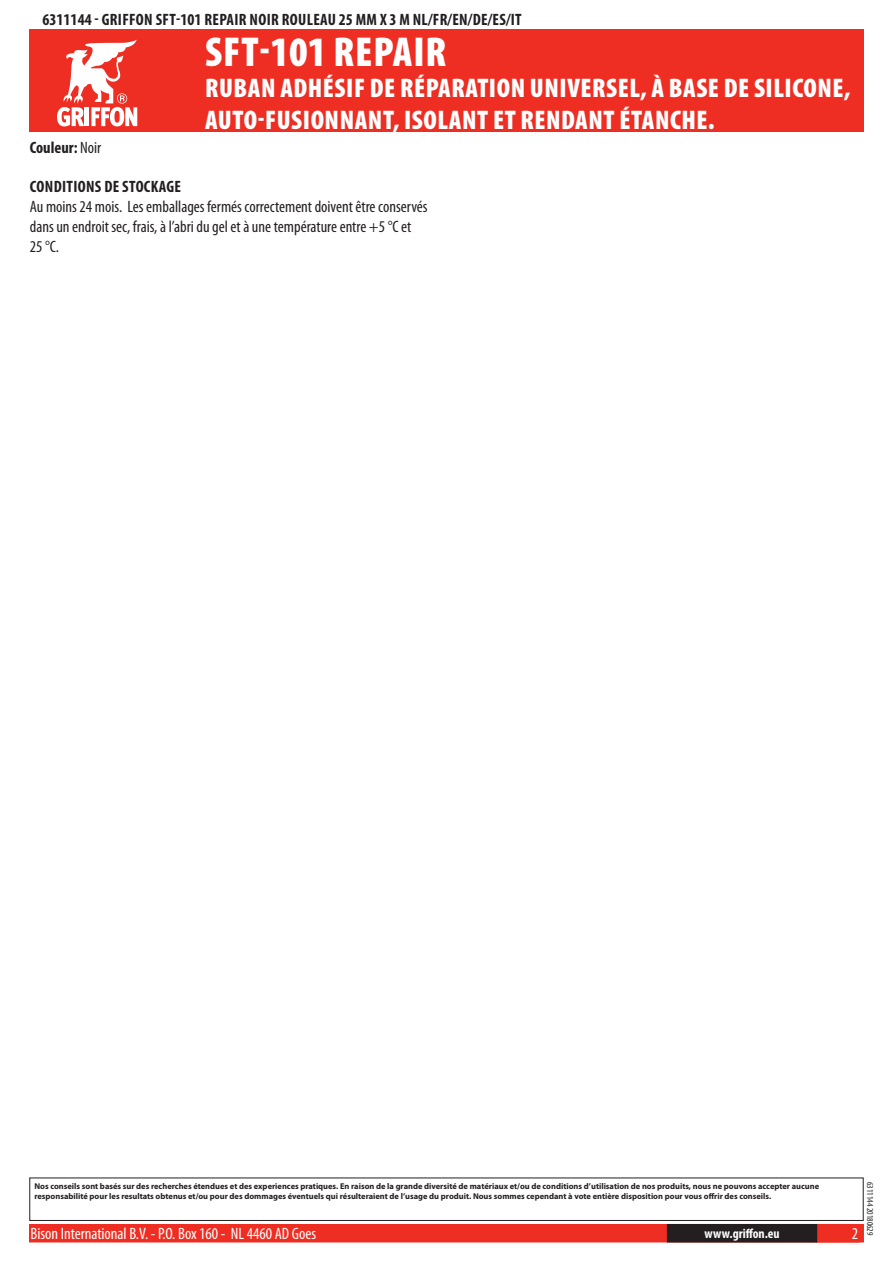
<style>
.page{position:relative;width:893px;height:1263px;background:#fff}
.page>*{position:absolute;margin:0;border:0;box-sizing:border-box;transform-origin:0 0}
.t1{font:900 condensed 42px "Myriad Pro";letter-spacing:.02em;color:#fff}
.t2{font:900 condensed 27px/32.4px "Myriad Pro";letter-spacing:.02em;color:#fff}
.t3{font:condensed 16.5px/19.8px "Myriad Pro";color:#231f20}
.t4{font:700 condensed 16.5px "Myriad Pro";letter-spacing:.02em;color:#231f20}
.t5{font:condensed 16.5px "Myriad Pro";color:#fff}
.t6{font:700 condensed 13.5px "Myriad Pro";color:#fff}
.t7{font:condensed 9px "Myriad Pro";color:#231f20}
.t8{font:700 8.4px/10.1px "Myriad Pro";color:#231f20}
.s1{font-weight:400}
</style>
<div class="page">
<div style="left:30px;top:1225px;width:833px;height:17px;background:#ee2e22"></div>
<div style="left:29px;top:1224px;width:835px;height:18px;border:2px solid #ee2e22"></div>
<div style="left:816px;top:1224px;width:44px;height:18px;border:2px solid #ee2e22"></div>
<div style="left:668px;top:1225px;width:148px;height:17px;background:#231f20"></div>
<div style="left:667px;top:1224px;width:150px;height:18px;border:2px solid #231f20"></div>
<div style="left:29px;top:1177px;width:835px;height:44px;border:1px solid #231f20"></div>
<div style="left:30px;top:30px;width:834px;height:102px;background:#ee2e22"></div>
<svg style="left:57px;top:39px;width:80px;height:87px"></svg>
<h3 class="t4" style="left:43px;top:9px;width:481px">6311144 - GRIFFON SFT-101 REPAIR NOIR ROULEAU 25 MM X 3 M NL/FR/EN/DE/ES/IT</h3>
<h1 class="t1" style="left:205px;top:25px;width:240px">SFT-101 REPAIR</h1>
<h2 class="t2" style="left:205px;top:71px;width:647px">RUBAN ADHÉSIF DE RÉPARATION UNIVERSEL, À BASE DE SILICONE,<br>AUTO-FUSIONNANT, ISOLANT ET RENDANT ÉTANCHE.</h2>
<h3 class="t4" style="left:30px;top:137px;width:73px">COULEUR: <span class="s1">Noir</span></h3>
<h3 class="t4" style="left:30px;top:176px;width:153px">CONDITIONS DE STOCKAGE</h3>
<h3 class="t3" style="left:30px;top:197px;width:399px">Au moins 24 mois. Les emballages fermés correctement doivent être conservés dans un endroit sec, frais, à l’abri du gel et à une température entre +5 °C et<br>25 °C.</h3>
<p class="t8" style="left:34px;top:1181px;width:786px">Nos conseils sont basés sur des recherches étendues et des experiences pratiques. En raison de la grande diversité de matériaux et/ou de conditions d’utilisation de nos produits, nous ne pouvons accepter aucune responsabilité pour les resultats obtenus et/ou pour des dommages éventuels qui résulteraient de l’usage du produit. Nous sommes cependant à vote entière disposition pour vous offrir des conseils.</p>
<h3 class="t5" style="left:31px;top:1224px;width:287px">Bison International B.V. - P.O. Box 160 - NL 4460 AD Goes</h3>
<h3 class="t6" style="left:704px;top:1225px;width:77px">WWW.GRIFFON.EU</h3>
<h3 class="t5" style="left:852px;top:1224px;width:8px">2</h3>
<p class="t7" style="left:875px;top:1182px;width:55px;rotate:90deg">6311144 20180629</p>
</div>
